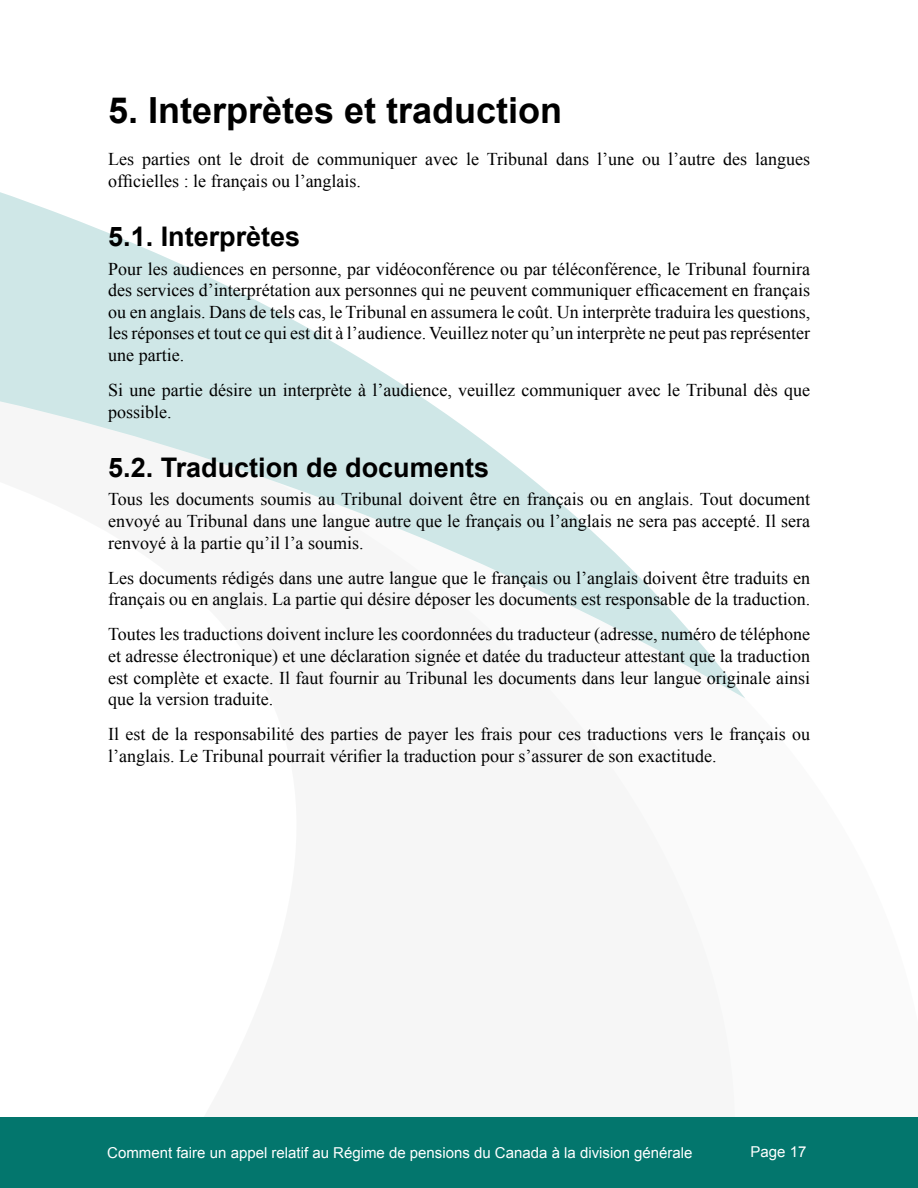
<style>
.page{position:relative;width:918px;height:1188px;background:#fff}
.page>*{position:absolute;margin:0;border:0;box-sizing:border-box;transform-origin:0 0}
.t1{font:700 36px "Arial";color:#000}
.t2{font:700 27px "Arial";color:#000}
.Paragraph{font:18px/21.6px "Times New Roman";color:#000}
.t3{font:15px "Arial";color:#fff}
</style>
<div class="page">
<svg style="left:0;top:192px;width:745px;height:506px"></svg>
<div style="left:0;top:1118px;width:918px;height:70px;background:#03766d"></div>
<p class="t1" style="left:108px;top:87px;width:456px">5. Interprètes et traduction</p>
<p class="Paragraph" style="left:108px;top:148px;width:704px">Les parties ont le droit de communiquer avec le Tribunal dans l’une ou l’autre des langues officielles : le français ou l’anglais.</p>
<p class="t2" style="left:108px;top:219px;width:194px">5.1. Interprètes</p>
<p class="Paragraph" style="left:108px;top:257px;width:704px;text-align:justify">Pour les audiences en personne, par vidéoconférence ou par téléconférence, le Tribunal fournira des services d’interprétation aux personnes qui ne peuvent communiquer efficacement en français ou en anglais. Dans de tels cas, le Tribunal en assumera le coût. Un interprète traduira les questions, les réponses et tout ce qui est dit à l’audience. Veuillez noter qu’un interprète ne peut pas représenter une partie.</p>
<p class="Paragraph" style="left:108px;top:379px;width:704px">Si une partie désire un interprète à l’audience, veuillez communiquer avec le Tribunal dès que possible.</p>
<p class="t2" style="left:108px;top:450px;width:383px">5.2. Traduction de documents</p>
<p class="Paragraph" style="left:108px;top:488px;width:704px;text-align:justify">Tous les documents soumis au Tribunal doivent être en français ou en anglais. Tout document envoyé au Tribunal dans une langue autre que le français ou l’anglais ne sera pas accepté. Il sera renvoyé à la partie qu’il l’a soumis.</p>
<p class="Paragraph" style="left:108px;top:567px;width:704px">Les documents rédigés dans une autre langue que le français ou l’anglais doivent être traduits en français ou en anglais. La partie qui désire déposer les documents est responsable de la traduction.</p>
<p class="Paragraph" style="left:108px;top:623px;width:704px;text-align:justify">Toutes les traductions doivent inclure les coordonnées du traducteur (adresse, numéro de téléphone et adresse électronique) et une déclaration signée et datée du traducteur attestant que la traduction est complète et exacte. Il faut fournir au Tribunal les documents dans leur langue originale ainsi que la version traduite.</p>
<p class="Paragraph" style="left:108px;top:723px;width:704px">Il est de la responsabilité des parties de payer les frais pour ces traductions vers le français ou l’anglais. Le Tribunal pourrait vérifier la traduction pour s’assurer de son exactitude.</p>
<p class="t3" style="left:107px;top:1143px;width:587px">Comment faire un appel relatif au Régime de pensions du Canada à la division générale</p>
<p class="t3" style="left:751px;top:1142px;width:57px">Page 17</p>
</div>
